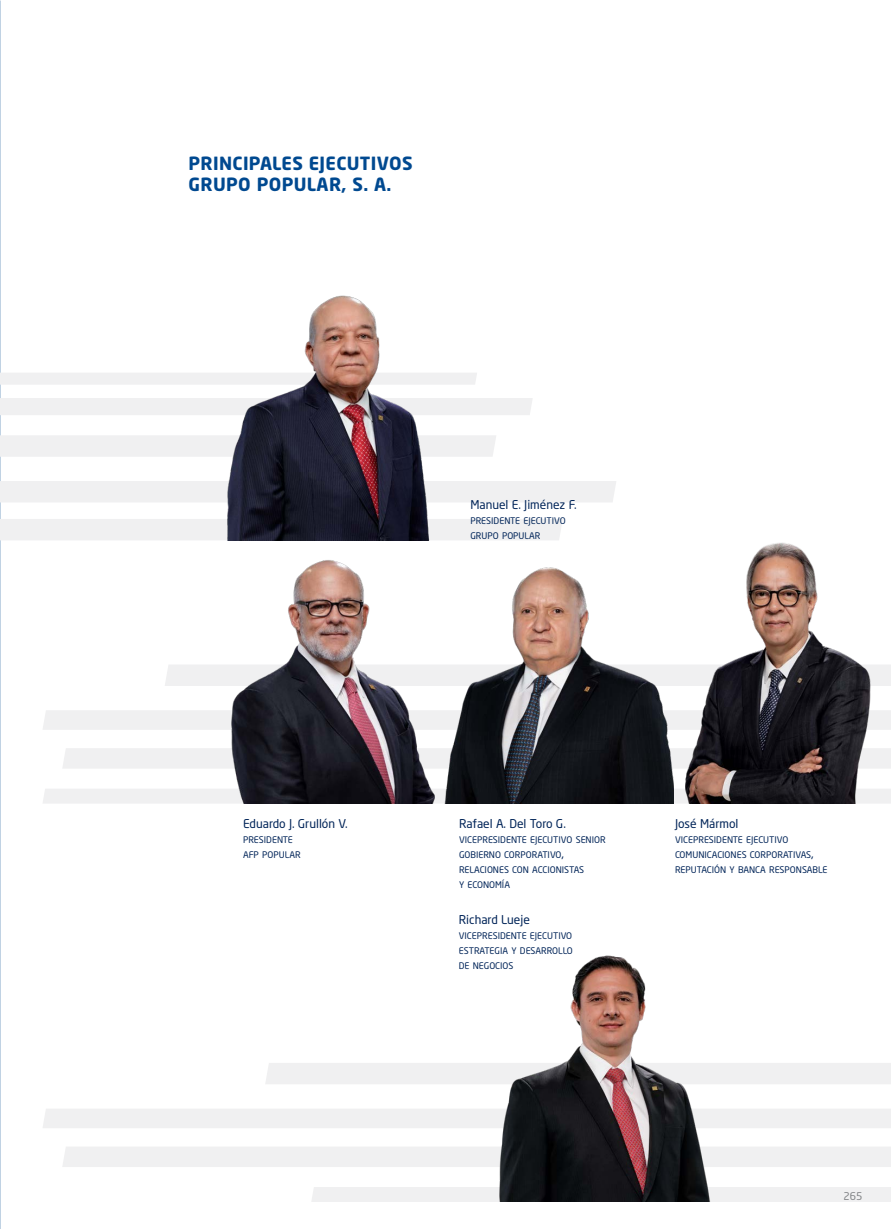
<style>
.page{position:relative;width:891px;height:1229px;background:#fff}
.page>*{position:absolute;margin:0;border:0;box-sizing:border-box;transform-origin:0 0}
.t1{font:700 18px/21px "Neo Sans Std";letter-spacing:.02em;color:#004990}
.t2{font:12px "Neo Sans Std";color:#002458}
.t3{font:10.5px "Neo Sans Std";color:#808285}
.t4{font:9px/15px "Neo Sans Std";color:#002458}
.s1{font-size:12px}
</style>
<div class="page">
<div style="left:312px;top:1187px;width:579px;height:15px;background:#f0f0f1"></div>
<div style="left:265px;top:1063px;width:626px;height:21px;background:#f0f0f1"></div>
<div style="left:62px;top:1147px;width:829px;height:20px;background:#f0f0f1"></div>
<div style="left:43px;top:1109px;width:848px;height:19px;background:#f0f0f1"></div>
<div style="left:0;top:435px;width:496px;height:22px;background:#f0f0f1"></div>
<div style="left:0;top:519px;width:563px;height:21px;background:#f0f0f1"></div>
<div style="left:0;top:481px;width:616px;height:21px;background:#f0f0f1"></div>
<div style="left:0;top:398px;width:532px;height:17px;background:#f0f0f1"></div>
<svg style="left:0;top:372px;width:477px;height:13px"></svg>
<div style="left:43px;top:789px;width:145px;height:14px;background:#f0f0f1"></div>
<svg style="left:165px;top:665px;width:23px;height:21px"></svg>
<div style="left:63px;top:748px;width:125px;height:20px;background:#f0f0f1"></div>
<div style="left:43px;top:710px;width:145px;height:20px;background:#f0f0f1"></div>
<img style="left:188px;top:295px;width:271px;height:245px">
<img style="left:188px;top:560px;width:249px;height:243px">
<img style="left:437px;top:567px;width:185px;height:236px">
<img style="left:622px;top:542px;width:269px;height:261px">
<img style="left:472px;top:955px;width:254px;height:247px">
<h1 class="t1" style="left:188px;top:152px;width:226px">PRINCIPALES EJECUTIVOS<br>GRUPO POPULAR, S. A.</h1>
<h2 class="t2" style="left:243px;top:816px;width:106px">Eduardo J. Grullón V.</h2>
<p class="t4" style="left:243px;top:832px;width:59px">PRESIDENTE<br>AFP POPULAR</p>
<h2 class="t2" style="left:470px;top:497px;width:108px">Manuel E. Jiménez F.</h2>
<p class="t4" style="left:470px;top:513px;width:97px">PRESIDENTE EJECUTIVO<br>GRUPO POPULAR</p>
<h2 class="t2" style="left:459px;top:816px;width:108px">Rafael A. Del Toro G.</h2>
<p class="t4" style="left:459px;top:832px;width:148px">VICEPRESIDENTE EJECUTIVO SENIOR<br>GOBIERNO CORPORATIVO<span class="s1">,<br></span>RELACIONES CON ACCIONISTAS<br>Y ECONOMÍA</p>
<h2 class="t2" style="left:459px;top:912px;width:73px">Richard Lueje</h2>
<p class="t4" style="left:459px;top:928px;width:116px;text-align:justify">VICEPRESIDENTE EJECUTIVO ESTRATEGIA Y DESARROLLO DE NEGOCIOS</p>
<h2 class="t2" style="left:675px;top:816px;width:65px">José Mármol</h2>
<p class="t4" style="left:675px;top:832px;width:154px">VICEPRESIDENTE EJECUTIVO<br>COMUNICACIONES CORPORATIVAS<span class="s1">,<br></span>REPUTACIÓN Y BANCA RESPONSABLE</p>
<p class="t3" style="left:843px;top:1190px;width:21px">265</p>
</div>
